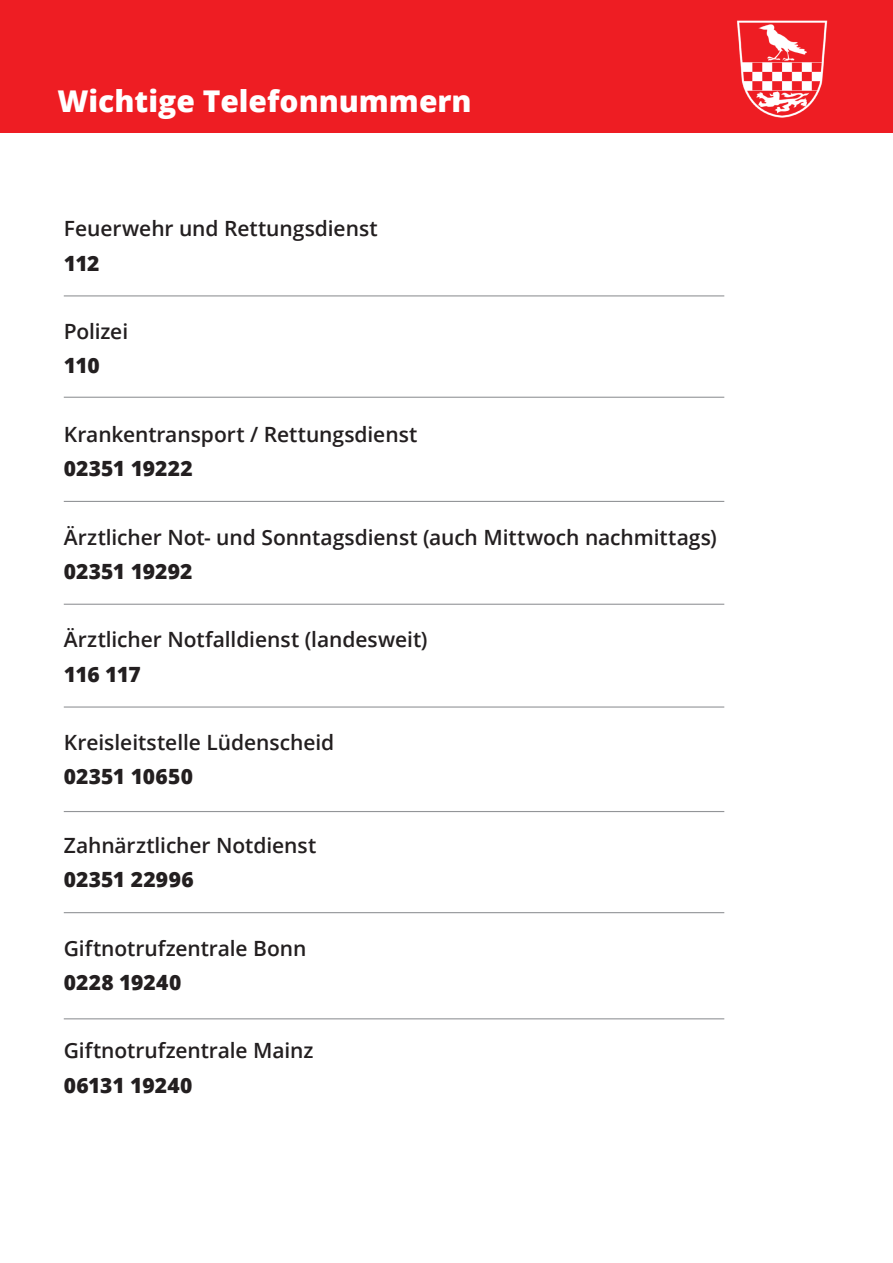
<style>
.page{position:relative;width:893px;height:1263px;background:#fff}
.page>*{position:absolute;margin:0;border:0;box-sizing:border-box;transform-origin:0 0}
.t1{font:800 30px "Open Sans";color:#fff}
.t2{font:600 21px "Open Sans";letter-spacing:-.005em;color:#231f20}
.t3{font:800 21px "Open Sans";color:#231f20}
</style>
<div class="page">
<div style="left:0;top:0;width:893px;height:132px;background:#ee1d23"></div>
<img style="left:737px;top:20px;width:91px;height:98px">
<hr style="left:64px;top:295px;width:660px;height:1px;background:#939598">
<hr style="left:64px;top:397px;width:660px;height:1px;background:#939598">
<hr style="left:64px;top:501px;width:660px;height:1px;background:#939598">
<hr style="left:64px;top:604px;width:660px;height:1px;background:#939598">
<hr style="left:64px;top:706px;width:660px;height:2px;background:#939598">
<hr style="left:64px;top:811px;width:660px;height:1px;background:#939598">
<hr style="left:64px;top:912px;width:660px;height:1px;background:#939598">
<hr style="left:64px;top:1018px;width:660px;height:1px;background:#939598">
<p class="t1" style="left:57px;top:78px;width:416px">Wichtige Telefonnummern</p>
<p class="t2" style="left:64px;top:214px;width:316px">Feuerwehr und Rettungsdienst</p>
<p class="t3" style="left:64px;top:247px;width:37px">112</p>
<p class="t2" style="left:64px;top:317px;width:66px">Polizei</p>
<p class="t3" style="left:64px;top:350px;width:37px">110</p>
<p class="t2" style="left:64px;top:420px;width:355px">Krankentransport / Rettungsdienst</p>
<p class="t3" style="left:64px;top:452px;width:130px">02351 19222</p>
<p class="t2" style="left:64px;top:522px;width:655px">Ärztlicher Not- und Sonntagsdienst (auch Mittwoch nachmittags)</p>
<p class="t3" style="left:64px;top:555px;width:130px">02351 19292</p>
<p class="t2" style="left:64px;top:625px;width:365px">Ärztlicher Notfalldienst (landesweit)</p>
<p class="t3" style="left:64px;top:658px;width:78px">116 117</p>
<p class="t2" style="left:64px;top:728px;width:272px">Kreisleitstelle Lüdenscheid</p>
<p class="t3" style="left:64px;top:761px;width:131px">02351 10650</p>
<p class="t2" style="left:64px;top:831px;width:254px">Zahnärztlicher Notdienst</p>
<p class="t3" style="left:64px;top:863px;width:131px">02351 22996</p>
<p class="t2" style="left:64px;top:934px;width:244px">Giftnotrufzentrale Bonn</p>
<p class="t3" style="left:64px;top:966px;width:119px">0228 19240</p>
<p class="t2" style="left:64px;top:1036px;width:251px">Giftnotrufzentrale Mainz</p>
<p class="t3" style="left:64px;top:1069px;width:130px">06131 19240</p>
</div>
